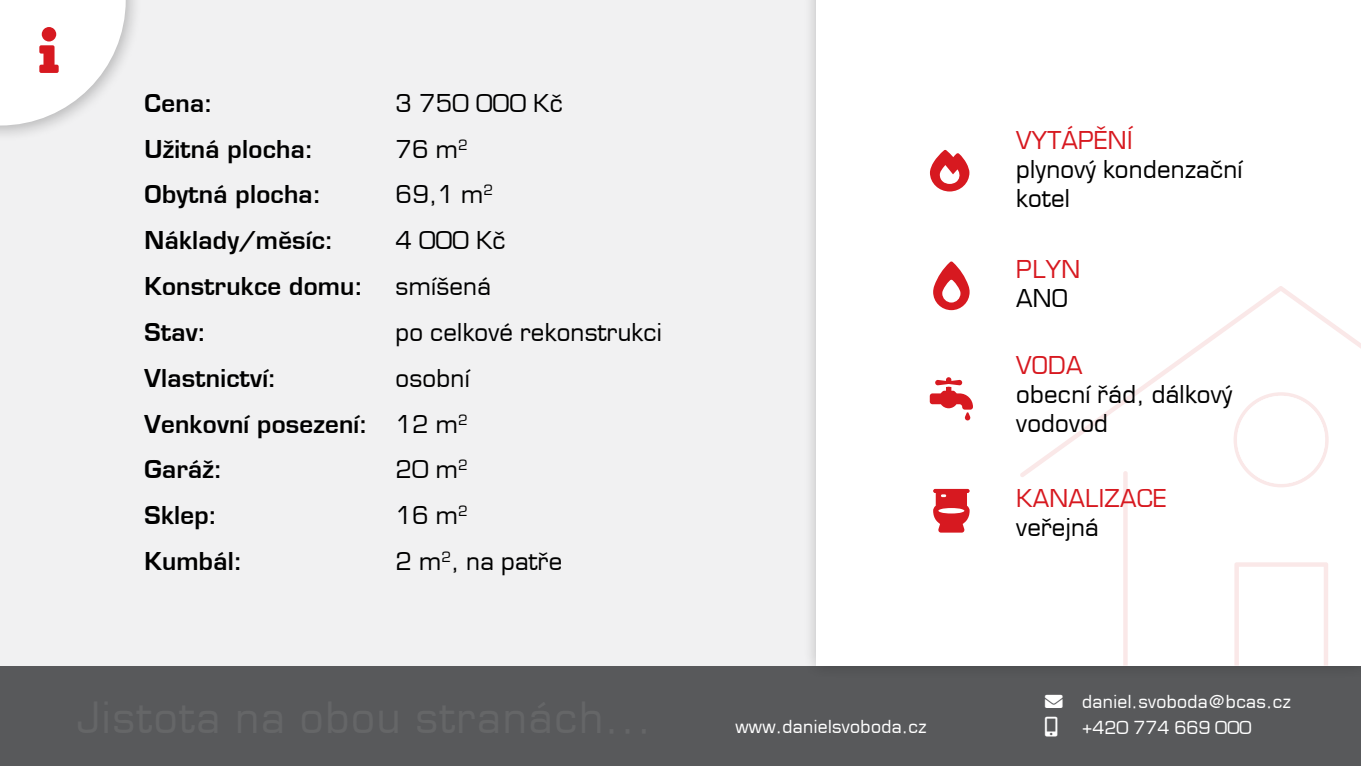
<style>
.page{position:relative;width:1361px;height:766px;background:#fff}
.page>*{position:absolute;margin:0;border:0;box-sizing:border-box;transform-origin:0 0}
.t1{font:24px/28.8px "Euromode CE";letter-spacing:.01em;color:#000}
.t2{font:24px/45.8px "Euromode CE Bold";letter-spacing:.01em;color:#000}
.t3{font:24px "Euromode CE";letter-spacing:.01em;color:#d71920}
.t4{font:17.55px/26.2px "Euromode CE";letter-spacing:.02em;color:#fff;text-align:center}
.s1{font-family:"Euromode CE"}
</style>
<div class="page">
<div style="left:0;top:665px;width:1361px;height:100px;background:#58595b"></div>
<div style="left:0;top:0;width:816px;height:665px;background:#f1f1f2"></div>
<div style="left:803px;top:0;width:558px;height:679px;background:#000;opacity:.25"></div>
<div style="left:816px;top:0;width:545px;height:665px;background:#fff"></div>
<svg style="left:1123px;top:477px;width:4px;height:188px"></svg>
<svg style="left:1234px;top:562px;width:94px;height:103px"></svg>
<svg style="left:1252px;top:477px;width:58px;height:10px"></svg>
<svg style="left:1020px;top:286px;width:341px;height:191px"></svg>
<div style="left:0;top:0;width:142px;height:143px;background:#000;opacity:.25"></div>
<svg style="left:0;top:0;width:126px;height:125px"></svg>
<svg style="left:930px;top:377px;width:43px;height:43px"></svg>
<svg style="left:933px;top:489px;width:36px;height:43px"></svg>
<svg style="left:933px;top:261px;width:36px;height:49px"></svg>
<svg style="left:930px;top:150px;width:39px;height:41px"></svg>
<p class="t2" style="left:145px;top:80px;width:70px">Cena:</p>
<p class="t1" style="left:395px;top:88px;width:169px">3 750 000 Kč</p>
<p class="t2" style="left:145px;top:126px;width:170px">Užitná plocha:</p>
<p class="t1" style="left:395px;top:134px;width:74px">76 m<sup>2</sup></p>
<p class="t2" style="left:145px;top:171px;width:178px">Obytná plocha:</p>
<p class="t1" style="left:395px;top:180px;width:99px">69,1 m<sup>2</sup></p>
<p class="t2" style="left:145px;top:217px;width:191px">Náklady/měsíc:</p>
<p class="t1" style="left:395px;top:226px;width:112px">4 000 Kč</p>
<p class="t2" style="left:145px;top:263px;width:220px">Konstrukce domu:</p>
<p class="t1" style="left:395px;top:272px;width:97px">smíšená</p>
<p class="t2" style="left:145px;top:309px;width:63px">Stav:</p>
<p class="t1" style="left:395px;top:317px;width:268px">po celkové rekonstrukci</p>
<p class="t2" style="left:145px;top:355px;width:134px">Vlastnictví:</p>
<p class="t1" style="left:395px;top:363px;width:76px">osobní</p>
<p class="t2" style="left:145px;top:400px;width:325px">Venkovní posezení: <span class="s1">12 m</span><sup>2<br></sup>Garáž:</p>
<p class="t1" style="left:395px;top:455px;width:74px">20 m<sup>2</sup></p>
<p class="t2" style="left:145px;top:492px;width:74px">Sklep:</p>
<p class="t1" style="left:395px;top:501px;width:74px">16 m<sup>2</sup></p>
<p class="t2" style="left:145px;top:538px;width:99px">Kumbál:</p>
<p class="t1" style="left:395px;top:546px;width:168px">2 m<sup>2</sup>, na patře</p>
<p class="t4" style="left:735px;top:713px;width:192px">www.danielsvoboda.cz</p>
<p class="t3" style="left:1016px;top:126px;width:118px">Vytápění</p>
<p class="t1" style="left:1016px;top:155px;width:228px">plynový kondenzační kotel</p>
<p class="t3" style="left:1016px;top:255px;width:65px">Plyn</p>
<p class="t1" style="left:1016px;top:283px;width:53px">ANO</p>
<p class="t3" style="left:1016px;top:351px;width:65px">Voda</p>
<p class="t1" style="left:1016px;top:379px;width:218px">obecní řád, dálkový vodovod</p>
<p class="t3" style="left:1016px;top:484px;width:152px">Kanalizace</p>
<p class="t1" style="left:1016px;top:512px;width:84px">veřejná</p>
<p class="t4" style="left:1045px;top:688px;width:247px">→ daniel.svoboda@bcas.cz +420 774 669 000</p>
</div>
